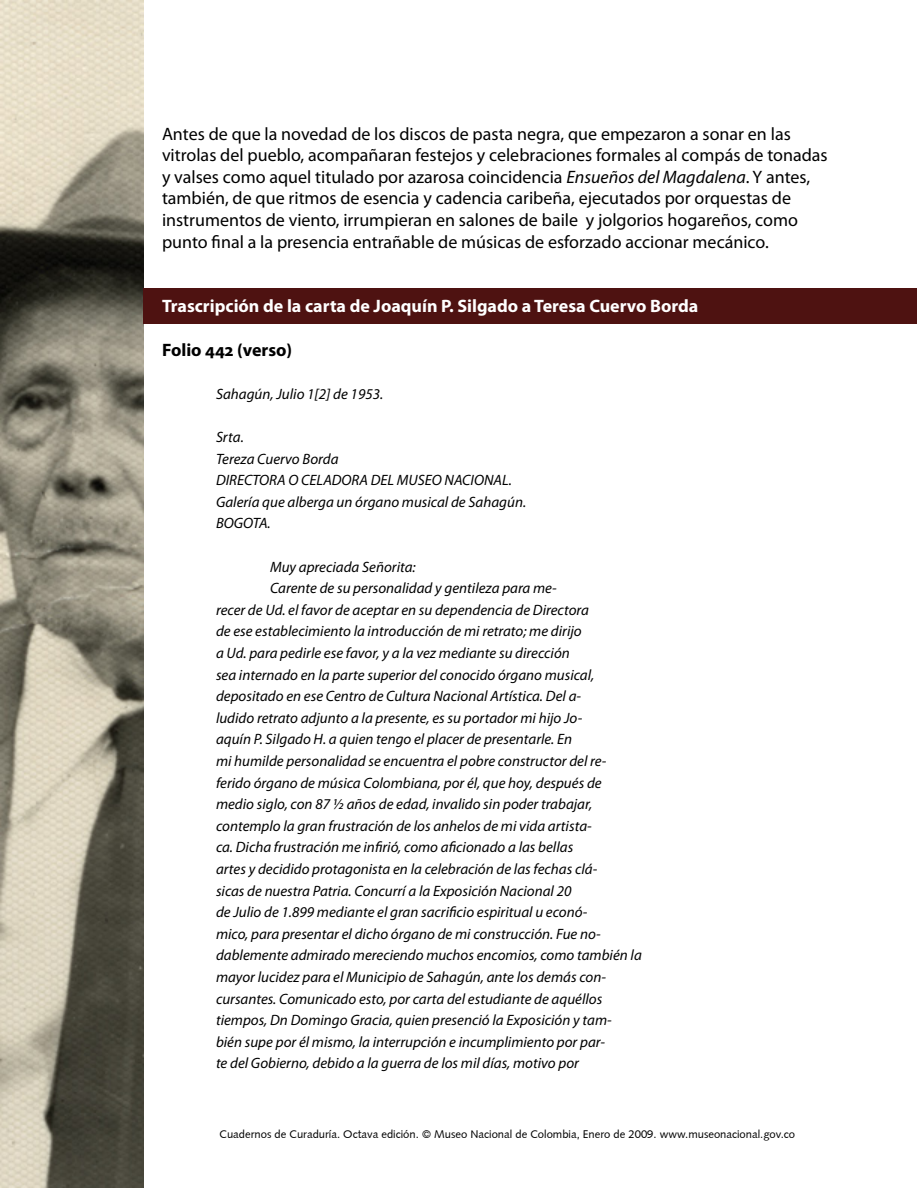
<style>
.page{position:relative;width:918px;height:1188px;background:#fff}
.page>*{position:absolute;margin:0;border:0;box-sizing:border-box;transform-origin:0 0}
.t1{font:18px/21.6px "Myriad Pro";color:#000}
.t2{font:700 18px "Myriad Pro";color:#fff}
.t3{font:700 18px "Myriad Pro";color:#000}
.t4{font:italic 15px/21.6px "Myriad Pro";color:#000}
.t5{font:11.25px "Syntax";color:#000}
.s1{font-style:italic}
</style>
<div class="page">
<img style="left:0;top:0;width:144px;height:1188px">
<div style="left:143px;top:288px;width:774px;height:36px;background:#4e1211"></div>
<p class="t1" style="left:162px;top:122px;width:667px">Antes de que la novedad de los discos de pasta negra, que empezaron a sonar en las vitrolas del pueblo, acompañaran festejos y celebraciones formales al compás de tonadas y valses como aquel titulado por azarosa coincidencia <span class="s1">Ensueños del Magdalena</span>. Y antes, también, de que ritmos de esencia y cadencia caribeña, ejecutados por orquestas de instrumentos de viento, irrumpieran en salones de baile y jolgorios hogareños, como punto final a la presencia entrañable de músicas de esforzado accionar mecánico.</p>
<p class="t2" style="left:162px;top:294px;width:538px">Trascripción de la carta de Joaquín P. Silgado a Teresa Cuervo Borda</p>
<p class="t3" style="left:162px;top:338px;width:132px">Folio 442 (verso)</p>
<p class="t4" style="left:216px;top:383px;width:169px">Sahagún, Julio 1[2] de 1953.</p>
<p class="t4" style="left:216px;top:426px;width:312px">Srta.<br>Tereza Cuervo Borda<br>DIRECTORA O CELADORA DEL MUSEO NACIONAL.<br>Galería que alberga un órgano musical de Sahagún.<br>BOGOTA.</p>
<p class="t4" style="left:270px;top:555px;width:147px">Muy apreciada Señorita:</p>
<p class="t4" style="left:270px;top:577px;width:288px">Carente de su personalidad y gentileza para me-</p>
<p class="t4" style="left:216px;top:599px;width:374px">recer de Ud. el favor de aceptar en su dependencia de Directora</p>
<p class="t4" style="left:216px;top:620px;width:367px">de ese establecimiento la introducción de mi retrato; me dirijo</p>
<p class="t4" style="left:216px;top:642px;width:355px">a Ud. para pedirle ese favor, y a la vez mediante su dirección</p>
<p class="t4" style="left:216px;top:663px;width:380px">sea internado en la parte superior del conocido órgano musical,</p>
<p class="t4" style="left:216px;top:685px;width:367px">depositado en ese Centro de Cultura Nacional Artística. Del a-</p>
<p class="t4" style="left:216px;top:707px;width:368px">ludido retrato adjunto a la presente, es su portador mi hijo Jo-</p>
<p class="t4" style="left:216px;top:728px;width:358px">aquín P. Silgado H. a quien tengo el placer de presentarle. En</p>
<p class="t4" style="left:216px;top:750px;width:392px">mi humilde personalidad se encuentra el pobre constructor del re-</p>
<p class="t4" style="left:216px;top:771px;width:387px">ferido órgano de música Colombiana, por él, que hoy, después de</p>
<p class="t4" style="left:216px;top:793px;width:378px">medio siglo, con 87 ½ años de edad, invalido sin poder trabajar,</p>
<p class="t4" style="left:216px;top:815px;width:377px">contemplo la gran frustración de los anhelos de mi vida artista-</p>
<p class="t4" style="left:216px;top:836px;width:359px">ca. Dicha frustración me infirió, como aficionado a las bellas</p>
<p class="t4" style="left:216px;top:858px;width:383px">artes y decidido protagonista en la celebración de las fechas clá-</p>
<p class="t4" style="left:216px;top:879px;width:357px">sicas de nuestra Patria. Concurrí a la Exposición Nacional 20</p>
<p class="t4" style="left:216px;top:901px;width:373px">de Julio de 1.899 mediante el gran sacrificio espiritual u econó-</p>
<p class="t4" style="left:216px;top:923px;width:386px">mico, para presentar el dicho órgano de mi construcción. Fue no-</p>
<p class="t4" style="left:216px;top:944px;width:427px">dablemente admirado mereciendo muchos encomios, como también la</p>
<p class="t4" style="left:216px;top:966px;width:391px">mayor lucidez para el Municipio de Sahagún, ante los demás con-</p>
<p class="t4" style="left:216px;top:987px;width:388px">cursantes. Comunicado esto, por carta del estudiante de aquéllos</p>
<p class="t4" style="left:216px;top:1009px;width:397px">tiempos, Dn Domingo Gracia, quien presenció la Exposición y tam-</p>
<p class="t4" style="left:216px;top:1031px;width:391px">bién supe por él mismo, la interrupción e incumplimiento por par-</p>
<p class="t4" style="left:216px;top:1052px;width:364px">te del Gobierno, debido a la guerra de los mil días, motivo por</p>
<p class="t5" style="left:220px;top:1128px;width:577px">Cuadernos de Curaduría. Octava edición. © Museo Nacional de Colombia, Enero de 2009. www.museonacional.gov.co</p>
</div>
